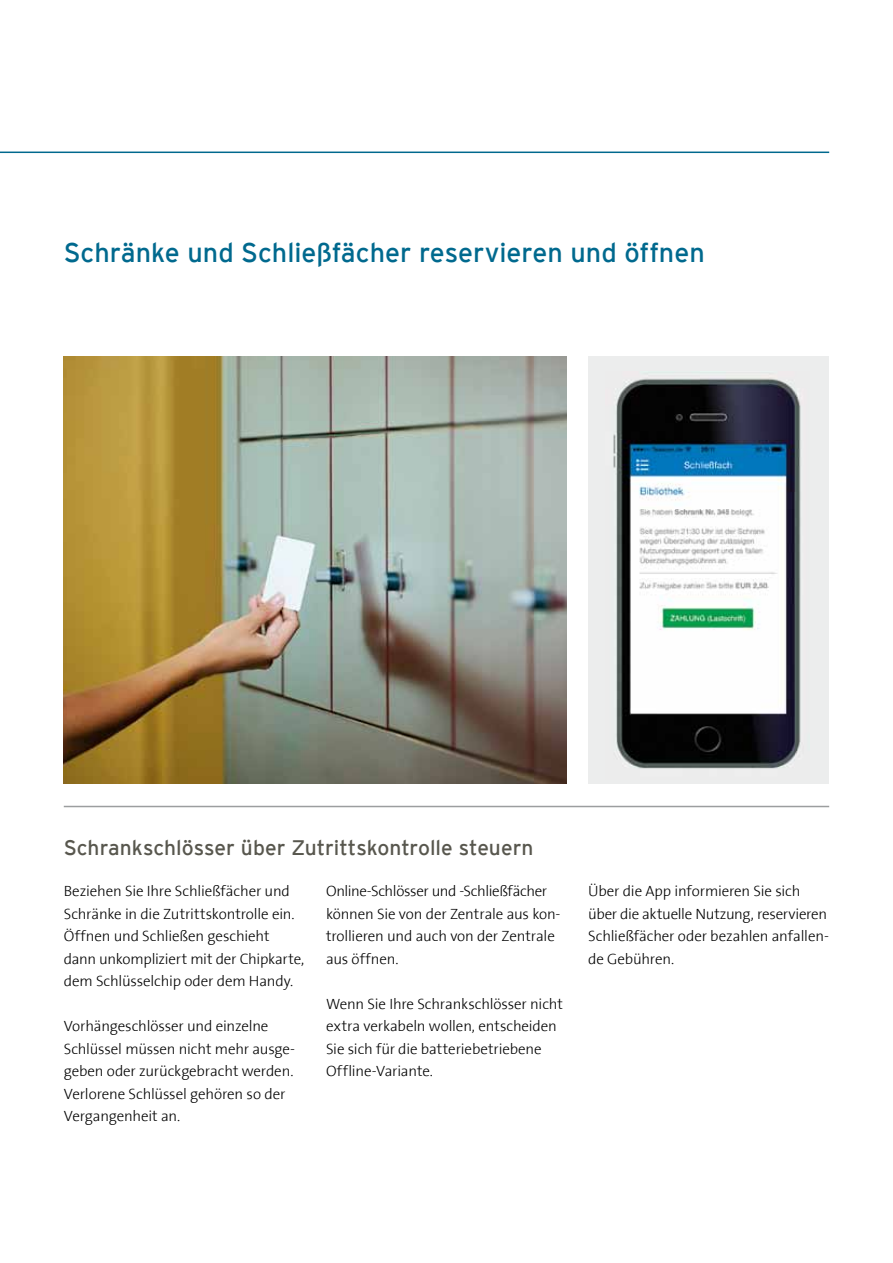
<style>
.page{position:relative;width:893px;height:1263px;background:#fff}
.page>*{position:absolute;margin:0;border:0;box-sizing:border-box;transform-origin:0 0}
.t1{font:27px "Interstate";color:#00698e}
.t2{font:21px "Interstate";color:#58574e}
.t3{font:300 15px/22.5px "The Sans";letter-spacing:-.01em;color:#000}
</style>
<div class="page">
<hr style="left:0;top:152px;width:829px;height:1px;background:#00698e">
<img style="left:64px;top:356px;width:503px;height:428px">
<hr style="left:64px;top:806px;width:765px;height:1px;background:#9c9e9f">
<div style="left:588px;top:356px;width:241px;height:428px;background:#eceded"></div>
<img style="left:613px;top:378px;width:188px;height:391px">
<h1 class="t1" style="left:64px;top:237px;width:642px">Schränke und Schließfächer reservieren und öffnen</h1>
<h2 class="t2" style="left:64px;top:836px;width:471px">Schrankschlösser über Zutrittskontrolle steuern</h2>
<p class="t3" style="left:64px;top:881px;width:242px">Beziehen Sie Ihre Schließfächer und Schränke in die Zutrittskontrolle ein.<br>Öffnen und Schließen geschieht dann unkompliziert mit der Chipkarte, dem Schlüsselchip oder dem Handy.</p>
<p class="t3" style="left:64px;top:1016px;width:233px">Vorhängeschlösser und einzelne<br>Schlüssel müssen nicht mehr ausge&shy;geben oder zurückgebracht werden.<br>Verlorene Schlüssel gehören so der<br>Vergangenheit an.</p>
<p class="t3" style="left:326px;top:881px;width:236px">Online-Schlösser und -Schließfächer können Sie von der Zentrale aus kon&shy;trollieren und auch von der Zentrale aus öffnen.</p>
<p class="t3" style="left:326px;top:993px;width:239px">Wenn Sie Ihre Schrankschlösser nicht extra verkabeln wollen, entscheiden Sie sich für die batteriebetriebene Offline-Variante.</p>
<p class="t3" style="left:588px;top:881px;width:242px">Über die App informieren Sie sich über die aktuelle Nutzung, reservieren<br>Schließfächer oder bezahlen anfallen&shy;de Gebühren.</p>
</div>
